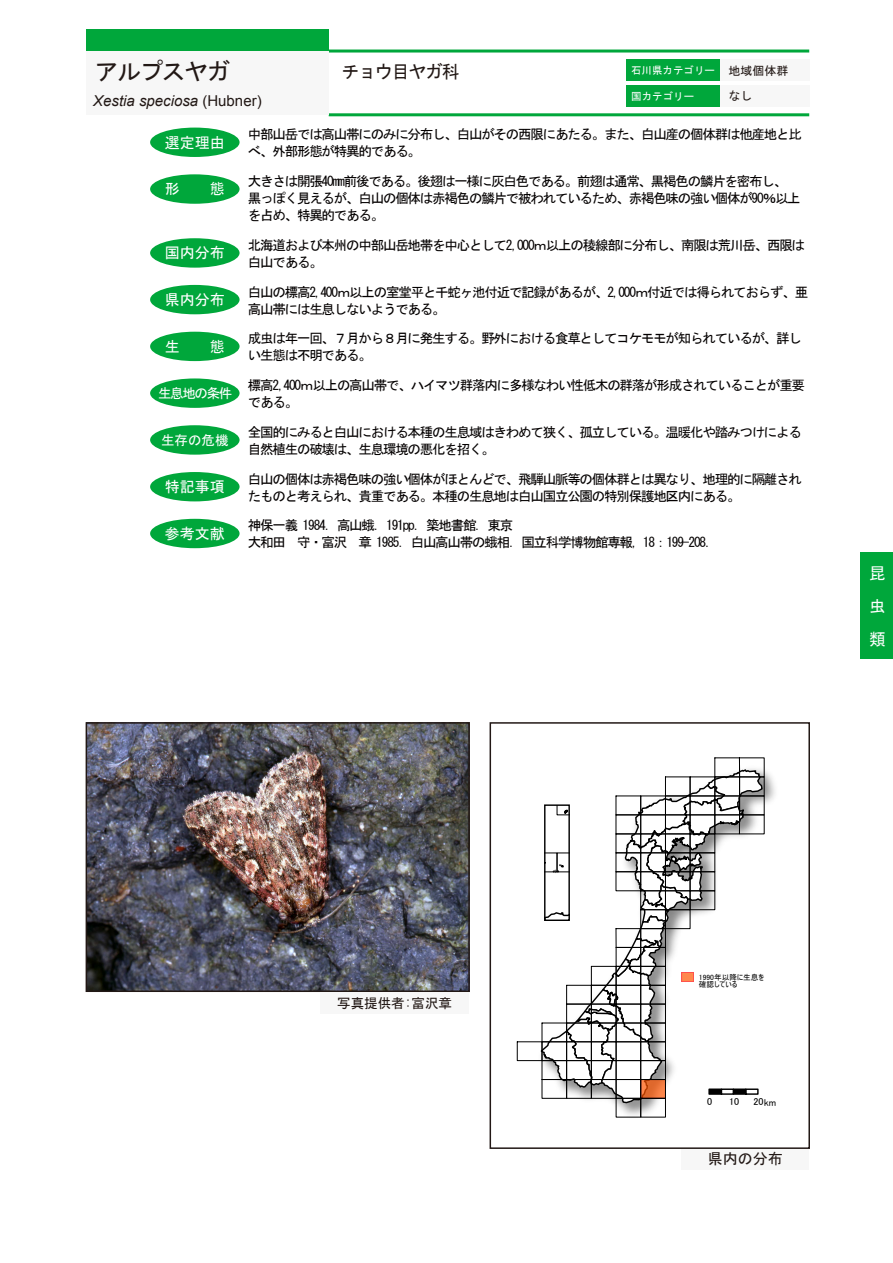
<style>
.page{position:relative;width:893px;height:1263px;background:#fff}
.page>*{position:absolute;margin:0;border:0;box-sizing:border-box;transform-origin:0 0}
.t1{font:24px "MS Gothic";letter-spacing:-.07em;color:#221815}
.t2{font:18px "MS Gothic";letter-spacing:-.07em;color:#221815}
.t3{font:16.5px/33px "MS Gothic";color:#fff;text-align:justify}
.t4{font:15px "MS Gothic";color:#fff}
.t5{font:italic 15px "Arial";color:#221815}
.t6{font:15px "MS Gothic";color:#221815}
.t7{font:13.5px/17px "MS Gothic";letter-spacing:-.09em;color:#040000}
.t8{font:13.5px "MS Gothic";letter-spacing:-.1em;color:#fff}
.t9{font:13.5px "MS Gothic";color:#221815}
.t10{font:12px "MS Gothic";color:#221815}
.t11{font:10.5px "MS Gothic";color:#fff}
.t12{font:10.05px "MS UI Gothic";color:#000}
.t13{font:7.65px/7.6px "MS UI Gothic";color:#000}
.s1{font-size:12px;color:#221815}
.s2{font-style:normal}
</style>
<div class="page">
<div style="left:720px;top:60px;width:89px;height:21px;background:#f7f7f7"></div>
<hr style="left:329px;top:50px;width:480px;height:3px;background:#00a73b">
<hr style="left:329px;top:113px;width:480px;height:3px;background:#00a73b">
<div style="left:626px;top:60px;width:94px;height:21px;background:#00a73b"></div>
<div style="left:86px;top:30px;width:243px;height:21px;background:#00a73b"></div>
<div style="left:86px;top:51px;width:243px;height:64px;background:#f7f7f7"></div>
<div style="left:720px;top:85px;width:89px;height:21px;background:#f7f7f7"></div>
<div style="left:626px;top:85px;width:94px;height:21px;background:#00a73b"></div>
<div style="left:150px;top:238px;width:90px;height:30px;background:#00a73b;border-radius:50%"></div>
<div style="left:150px;top:285px;width:90px;height:29px;background:#00a73b;border-radius:50%"></div>
<div style="left:150px;top:174px;width:90px;height:30px;background:#00a73b;border-radius:50%"></div>
<div style="left:150px;top:128px;width:90px;height:29px;background:#00a73b;border-radius:50%"></div>
<div style="left:150px;top:332px;width:90px;height:29px;background:#00a73b;border-radius:50%"></div>
<div style="left:150px;top:425px;width:90px;height:30px;background:#00a73b;border-radius:50%"></div>
<div style="left:150px;top:472px;width:90px;height:29px;background:#00a73b;border-radius:50%"></div>
<div style="left:150px;top:519px;width:90px;height:29px;background:#00a73b;border-radius:50%"></div>
<div style="left:150px;top:378px;width:90px;height:30px;background:#00a73b;border-radius:50%"></div>
<div style="left:682px;top:1148px;width:127px;height:21px;background:#f7f7f7"></div>
<div style="left:860px;top:553px;width:33px;height:106px;background:#00a73b"></div>
<img style="left:89px;top:725px;width:378px;height:264px">
<div style="left:86px;top:722px;width:384px;height:270px;border:2px solid #221815"></div>
<div style="left:320px;top:993px;width:149px;height:21px;background:#f7f7f7"></div>
<div style="left:490px;top:722px;width:320px;height:427px;border:2px solid #221815"></div>
<img style="left:506px;top:757px;width:285px;height:392px">
<div style="left:640px;top:1098px;width:26px;height:19px;border:1px solid #000"></div>
<div style="left:517px;top:1041px;width:25px;height:20px;border:1px solid #000"></div>
<svg style="left:539px;top:768px;width:225px;height:336px"></svg>
<div style="left:682px;top:972px;width:12px;height:10px;background:#ff884d"></div>
<div style="left:709px;top:1089px;width:12px;height:5px;background:#000"></div>
<div style="left:708px;top:1088px;width:14px;height:7px;border:1px solid #000"></div>
<div style="left:721px;top:1088px;width:13px;height:7px;border:1px solid #000"></div>
<div style="left:733px;top:1089px;width:13px;height:5px;background:#000"></div>
<div style="left:733px;top:1088px;width:13px;height:7px;border:1px solid #000"></div>
<div style="left:745px;top:1088px;width:14px;height:7px;border:1px solid #000"></div>
<div style="left:638px;top:730px;width:76px;height:38px;background:#fff"></div>
<h1 class="t1" style="left:95px;top:60px;width:137px">アルプスヤガ</h1>
<h2 class="t2" style="left:341px;top:63px;width:120px">チョウ目ヤガ科</h2>
<p class="t11" style="left:631px;top:65px;width:159px">石川県カテゴリー <span class="s1">地域個体群</span></p>
<p class="t11" style="left:631px;top:91px;width:64px">国カテゴリー</p>
<p class="t10" style="left:728px;top:89px;width:25px">なし</p>
<p class="t5" style="left:93px;top:91px;width:170px">Xestia speciosa <span class="s2">(Hubner)</span></p>
<p class="t4" style="left:165px;top:135px;width:61px">選定理由</p>
<p class="t4" style="left:165px;top:182px;width:61px">形　　態</p>
<p class="t4" style="left:165px;top:245px;width:61px">国内分布</p>
<p class="t4" style="left:165px;top:292px;width:61px">県内分布</p>
<p class="t4" style="left:165px;top:339px;width:61px">生　　態</p>
<p class="t8" style="left:158px;top:386px;width:76px">生息地の条件</p>
<p class="t8" style="left:161px;top:433px;width:69px">生存の危機</p>
<p class="t4" style="left:165px;top:479px;width:61px">特記事項</p>
<p class="t4" style="left:165px;top:526px;width:61px">参考文献</p>
<p class="t7" style="left:248px;top:126px;width:556px">中部山岳では高山帯にのみに分布し、白山がその西限にあたる。また、白山産の個体群は他産地と比べ、外部形態が特異的である。</p>
<p class="t7" style="left:248px;top:173px;width:554px">大きさは開張40mm前後である。後翅は一様に灰白色である。前翅は通常、黒褐色の鱗片を密布し、黒っぽく見えるが、白山の個体は赤褐色の鱗片で被われているため、赤褐色味の強い個体が90％以上を占め、特異的である。</p>
<p class="t7" style="left:248px;top:236px;width:559px">北海道および本州の中部山岳地帯を中心として2,000ｍ以上の稜線部に分布し、南限は荒川岳、西限は白山である。</p>
<p class="t7" style="left:248px;top:283px;width:562px">白山の標高2,400ｍ以上の室堂平と千蛇ヶ池付近で記録があるが、2,000ｍ付近では得られておらず、亜高山帯には生息しないようである。</p>
<p class="t7" style="left:248px;top:330px;width:556px">成虫は年一回、７月から８月に発生する。野外における食草としてコケモモが知られているが、詳しい生態は不明である。</p>
<p class="t7" style="left:248px;top:377px;width:559px">標高2,400ｍ以上の高山帯で、ハイマツ群落内に多様なわい性低木の群落が形成されていることが重要である。</p>
<p class="t7" style="left:248px;top:423px;width:556px">全国的にみると白山における本種の生息域はきわめて狭く、孤立している。温暖化や踏みつけによる自然植生の破壊は、生息環境の悪化を招く。</p>
<p class="t7" style="left:248px;top:470px;width:556px">白山の個体は赤褐色味の強い個体がほとんどで、飛騨山脈等の個体群とは異なり、地理的に隔離されたものと考えられ、貴重である。本種の生息地は白山国立公園の特別保護地区内にある。</p>
<p class="t7" style="left:248px;top:517px;width:472px">神保一義 1984．高山蛾．191pp．築地書館．東京<br>大和田　守・富沢　章 1985．白山高山帯の蛾相．国立科学博物館専報, 18：199-208．</p>
<p class="t3" style="left:869px;top:556px;width:17px">昆虫類</p>
<p class="t9" style="left:337px;top:997px;width:116px">写真提供者:富沢章</p>
<p class="t13" style="left:699px;top:973px;width:67px">1990年以降に生息を確認している</p>
<p class="t12" style="left:707px;top:1096px;width:7px">0</p>
<p class="t12" style="left:729px;top:1096px;width:12px">10</p>
<p class="t12" style="left:753px;top:1097px;width:24px">20km</p>
<p class="t6" style="left:708px;top:1151px;width:76px">県内の分布</p>
</div>
